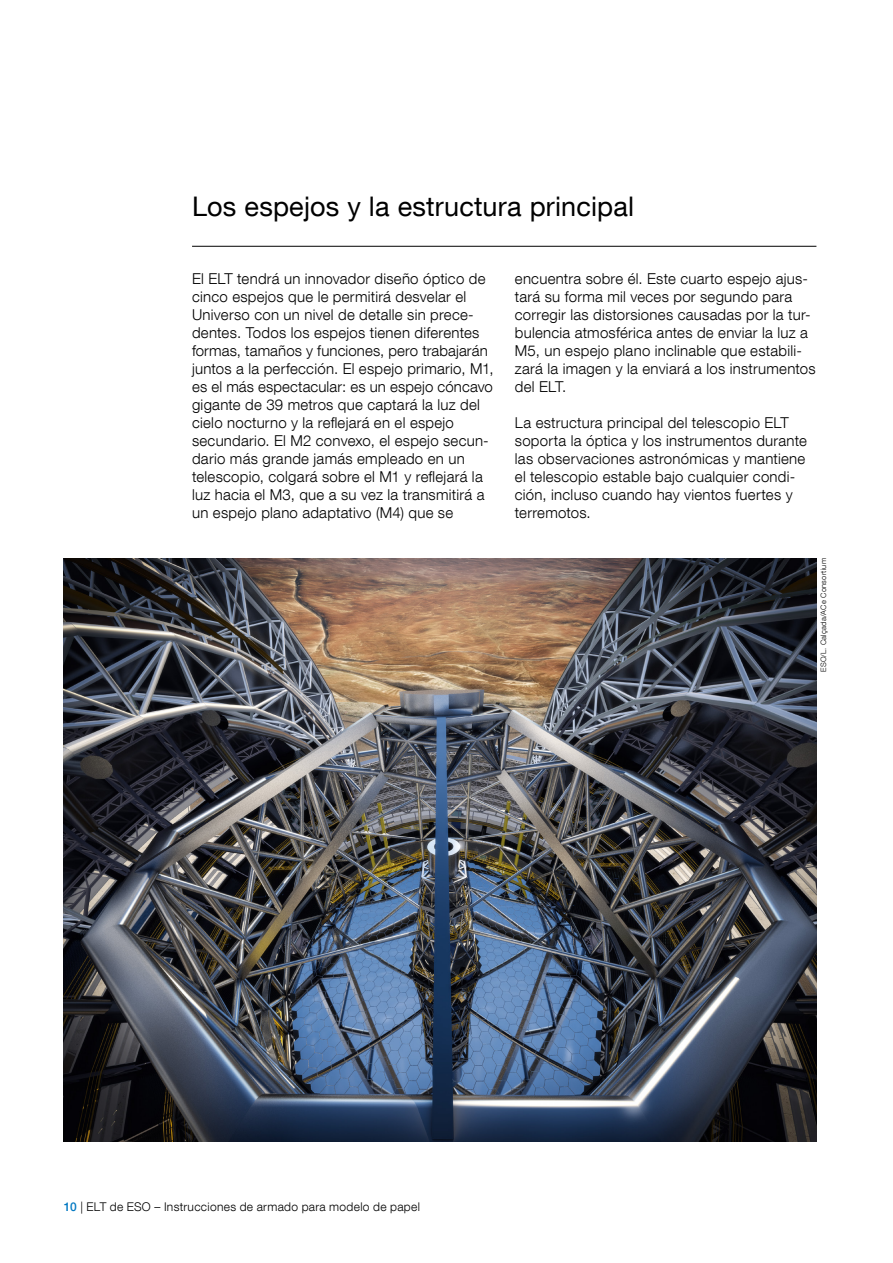
<style>
.page{position:relative;width:893px;height:1263px;background:#fff}
.page>*{position:absolute;margin:0;border:0;box-sizing:border-box;transform-origin:0 0}
.t1{font:27px "Helvetica Neue LT Com";letter-spacing:.01em;color:#000}
.notes_white{font:300 15px/18px "Helvetica Neue LT Com";letter-spacing:.015em;color:#000}
.t2{font:300 12px "Helvetica Neue LT Com";letter-spacing:.025em;color:#000}
.Photo_credits{font:300 7.5px "Helvetica Neue LT Com";letter-spacing:.035em;color:#000}
.s1{font-weight:500;color:#0078c2}
</style>
<div class="page">
<img style="left:64px;top:558px;width:753px;height:584px">
<hr style="left:192px;top:246px;width:624px;height:1px;background:#000">
<p class="t1" style="left:192px;top:190px;width:444px">Los espejos y la estructura principal</p>
<p class="notes_white" style="left:192px;top:269px;width:303px">El ELT tendrá un innovador diseño óptico de cinco espejos que le permitirá desvelar el Universo con un nivel de detalle sin prece&shy;dentes. Todos los espejos tienen diferentes formas, tamaños y funciones, pero trabajarán juntos a la perfección. El espejo primario, M1, es el más espectacular: es un espejo cóncavo gigante de 39 metros que captará la luz del cielo nocturno y la reflejará en el espejo secundario. El M2 convexo, el espejo secun&shy;dario más grande jamás empleado en un telescopio, colgará sobre el M1 y reflejará la luz hacia el M3, que a su vez la transmitirá a un espejo plano adaptativo (M4) que se</p>
<p class="notes_white" style="left:515px;top:269px;width:302px">encuentra sobre él. Este cuarto espejo ajus&shy;tará su forma mil veces por segundo para corregir las distorsiones causadas por la tur&shy;bulencia atmosférica antes de enviar la luz a M5, un espejo plano inclinable que estabili&shy;zará la imagen y la enviará a los instrumentos del ELT.</p>
<p class="notes_white" style="left:515px;top:413px;width:293px">La estructura principal del telescopio ELT soporta la óptica y los instrumentos durante las observaciones astronómicas y mantiene el telescopio estable bajo cualquier condi&shy;ción, incluso cuando hay vientos fuertes y terremotos.</p>
<p class="t2" style="left:64px;top:1199px;width:358px"><span class="s1">10</span> | ELT de ESO – Instrucciones de armado para modelo de papel</p>
<p class="Photo_credits" style="left:819px;top:672px;width:115px;rotate:-90deg">ESO/L. Calçada/ACe Consortium</p>
</div>
